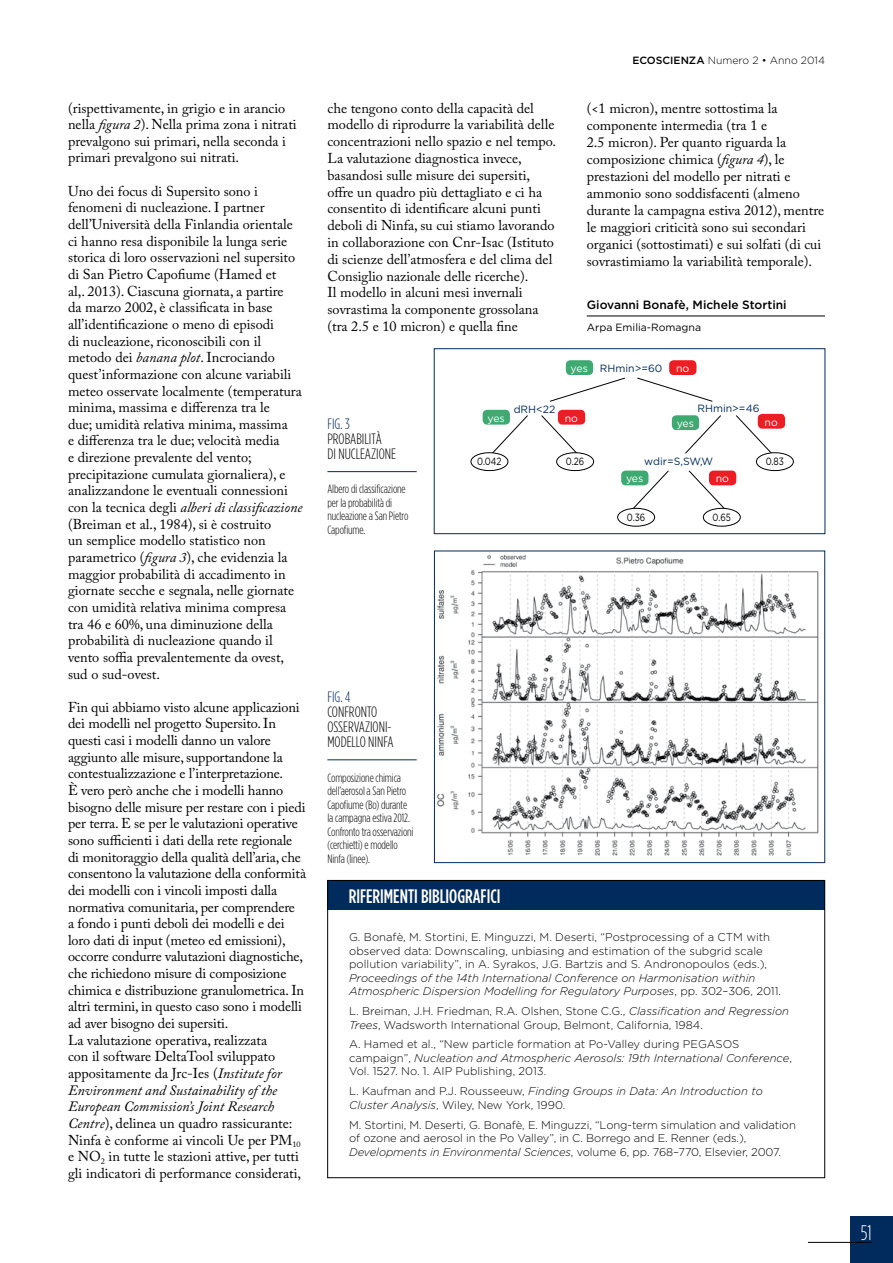
<style>
.page{position:relative;width:893px;height:1263px;background:#fff}
.page>*{position:absolute;margin:0;border:0;box-sizing:border-box;transform-origin:0 0}
.t1{font:300 condensed 21px "Gotham HTF";color:#fff}
.t2{font:500 condensed 19.5px "Gotham HTF";color:#fff}
.t3{font:300 15px/15px "Gotham Condensed";letter-spacing:.065em;color:#000}
.t4{font:300 15px/15px "Gotham Condensed";color:#000}
.t5{font:14.25px/16.6px "Adobe Caslon Pro";color:#000}
.t6{font:300 condensed 12px/13.5px "Gotham HTF";letter-spacing:-.01em;color:#000}
.t7{font:500 12px "Gotham HTF";color:#000}
.t8{font:300 11.25px/13.5px "Gotham HTF";color:#000}
.t9{font:italic 300 11.25px/13.5px "Gotham HTF";color:#000}
.t10{font:10.5px "Gotham HTF";color:#002b5c}
.t11{font:300 10.5px "Gotham HTF";color:#000}
.t12{font:10.5px "Gotham HTF";color:#000;scale:.8 1}
.t13{font:10.5px "Gotham HTF";color:#000}
.t14{font:10.5px "Gotham HTF";color:#fff}
.s1{font-style:italic}
.s2{font-weight:500}
.s3{color:#002b5c}
.s4{color:#fff}
.s5{font-style:normal}
</style>
<div class="page">
<div style="left:850px;top:1216px;width:43px;height:47px;background:#002b5c"></div>
<hr style="left:808px;top:1242px;width:64px;height:1px;background:#000">
<hr style="left:587px;top:316px;width:238px;height:1px;background:#000">
<hr style="left:327px;top:471px;width:90px;height:1px;background:#002b5c">
<div style="left:327px;top:880px;width:498px;height:30px;background:#002b5c"></div>
<div style="left:327px;top:880px;width:498px;height:298px;border:1px solid #000"></div>
<hr style="left:327px;top:759px;width:90px;height:1px;background:#002b5c">
<img style="left:437px;top:554px;width:382px;height:302px">
<div style="left:434px;top:551px;width:391px;height:312px;border:1px solid #002b5c"></div>
<div style="left:483px;top:410px;width:27px;height:15px;background:#3ea971;border-radius:5px"></div>
<div style="left:558px;top:410px;width:27px;height:15px;background:#ed1d24;border-radius:5px"></div>
<svg style="left:541px;top:414px;width:37px;height:40px"></svg>
<svg style="left:491px;top:414px;width:37px;height:40px"></svg>
<div style="left:672px;top:415px;width:27px;height:15px;background:#3ea971;border-radius:5px"></div>
<div style="left:758px;top:414px;width:27px;height:15px;background:#ed1d24;border-radius:5px"></div>
<svg style="left:684px;top:415px;width:37px;height:39px"></svg>
<svg style="left:736px;top:414px;width:36px;height:40px"></svg>
<div style="left:621px;top:471px;width:27px;height:14px;background:#3ea971;border-radius:5px"></div>
<div style="left:709px;top:471px;width:27px;height:14px;background:#ed1d24;border-radius:5px"></div>
<svg style="left:632px;top:470px;width:37px;height:40px"></svg>
<svg style="left:688px;top:470px;width:37px;height:40px"></svg>
<div style="left:566px;top:360px;width:27px;height:15px;background:#3ea971;border-radius:5px"></div>
<div style="left:669px;top:360px;width:27px;height:15px;background:#ed1d24;border-radius:5px"></div>
<svg style="left:550px;top:377px;width:75px;height:25px"></svg>
<svg style="left:637px;top:377px;width:76px;height:25px"></svg>
<div style="left:471px;top:452px;width:37px;height:19px;border:1px solid #000;border-radius:50%"></div>
<div style="left:756px;top:452px;width:38px;height:19px;border:1px solid #000;border-radius:50%"></div>
<div style="left:556px;top:452px;width:38px;height:19px;border:1px solid #000;border-radius:50%"></div>
<div style="left:618px;top:508px;width:37px;height:18px;background:#fff;border-radius:50%"></div>
<div style="left:617px;top:508px;width:38px;height:18px;border:1px solid #000;border-radius:50%"></div>
<div style="left:703px;top:508px;width:37px;height:18px;border:1px solid #000;border-radius:50%"></div>
<div style="left:434px;top:348px;width:391px;height:186px;border:1px solid #002b5c"></div>
<p class="t5" style="left:68px;top:99px;width:230px">(rispettivamente, in grigio e in arancio nella <span class="s1">figura 2</span>). Nella prima zona i nitrati prevalgono sui primari, nella seconda i primari prevalgono sui nitrati.</p>
<p class="t5" style="left:68px;top:182px;width:236px">Uno dei focus di Supersito sono i fenomeni di nucleazione. I partner dell’Università della Finlandia orientale ci hanno resa disponibile la lunga serie storica di loro osservazioni nel supersito di San Pietro Capofiume (Hamed et<br>al,. 2013). Ciascuna giornata, a partire<br>da marzo 2002, è classificata in base all’identificazione o meno di episodi<br>di nucleazione, riconoscibili con il metodo dei <span class="s1">banana plot</span>. Incrociando quest’informazione con alcune variabili meteo osservate localmente (temperatura minima, massima e differenza tra le<br>due; umidità relativa minima, massima<br>e differenza tra le due; velocità media<br>e direzione prevalente del vento; precipitazione cumulata giornaliera), e analizzandone le eventuali connessioni con la tecnica degli <span class="s1">alberi di classificazione </span>(Breiman et al., 1984), si è costruito<br>un semplice modello statistico non parametrico (<span class="s1">figura 3</span>), che evidenzia la maggior probabilità di accadimento in giornate secche e segnala, nelle giornate con umidità relativa minima compresa tra 46 e 60%, una diminuzione della probabilità di nucleazione quando il vento soffia prevalentemente da ovest, sud o sud-ovest.</p>
<p class="t5" style="left:68px;top:698px;width:240px">Fin qui abbiamo visto alcune applicazioni dei modelli nel progetto Supersito. In questi casi i modelli danno un valore aggiunto alle misure, supportandone la contestualizzazione e l’interpretazione.<br>È vero però anche che i modelli hanno bisogno delle misure per restare con i piedi per terra. E se per le valutazioni operative sono sufficienti i dati della rete regionale di monitoraggio della qualità dell’aria, che consentono la valutazione della conformità dei modelli con i vincoli imposti dalla normativa comunitaria, per comprendere<br>a fondo i punti deboli dei modelli e dei loro dati di input (meteo ed emissioni), occorre condurre valutazioni diagnostiche, che richiedono misure di composizione chimica e distribuzione granulometrica. In altri termini, in questo caso sono i modelli ad aver bisogno dei supersiti.<br>La valutazione operativa, realizzata<br>con il software DeltaTool sviluppato appositamente da Jrc-Ies (<span class="s1">Institute for Environment and Sustainability of the European Commission’s Joint Research Centre</span>), delinea un quadro rassicurante:<br>Ninfa è conforme ai vincoli Ue per PM<sub>10 </sub>e NO<sub>2</sub> in tutte le stazioni attive, per tutti gli indicatori di performance considerati,</p>
<p class="t11" style="left:632px;top:55px;width:194px"><span class="s2">ecoscienza</span> Numero 2 • Anno 2014</p>
<p class="t5" style="left:327px;top:99px;width:230px">che tengono conto della capacità del modello di riprodurre la variabilità delle concentrazioni nello spazio e nel tempo.<br>La valutazione diagnostica invece, basandosi sulle misure dei supersiti, offre un quadro più dettagliato e ci ha consentito di identificare alcuni punti deboli di Ninfa, su cui stiamo lavorando in collaborazione con Cnr-Isac (Istituto di scienze dell’atmosfera e del clima del Consiglio nazionale delle ricerche).<br>Il modello in alcuni mesi invernali sovrastima la componente grossolana (tra 2.5 e 10 micron) e quella fine</p>
<p class="t5" style="left:587px;top:99px;width:239px;line-height:17.1px">(&lt;1 micron), mentre sottostima la componente intermedia (tra 1 e<br>2.5 micron). Per quanto riguarda la composizione chimica (<span class="s1">figura 4</span>), le prestazioni del modello per nitrati e ammonio sono soddisfacenti (almeno durante la campagna estiva 2012), mentre le maggiori criticità sono sui secondari organici (sottostimati) e sui solfati (di cui sovrastimiamo la variabilità temporale).</p>
<p class="t7" style="left:587px;top:298px;width:201px">Giovanni Bonafè, M ichele Stortini</p>
<p class="t13" style="left:587px;top:322px;width:116px">Arpa Emilia-Romagna</p>
<p class="t4" style="left:327px;top:416px;width:70px"><span class="s3">FIG. 3<br></span>PROBABILITÀ<br>DI NUCLEAZIONE</p>
<p class="t6" style="left:327px;top:482px;width:82px">Albero di classificazione per la probabilità di nucleazione a San Pietro<br>Capofiume.</p>
<p class="t3" style="left:327px;top:689px;width:68px"><span class="s3">FIG. 4<br></span>CONFRONTO<br>OSSERVAZIONI-<br>MODELLO NINFA</p>
<p class="t6" style="left:327px;top:770px;width:88px">Composizione chimica dell’aerosol a San Pietro<br>Capofiume (Bo) durante la campagna estiva 2012.<br>Confronto tra osservazioni (cerchietti) e modello<br>Ninfa (linee).</p>
<p class="t10" style="left:514px;top:404px;width:43px">dRH&lt;22</p>
<p class="t10" style="left:571px;top:362px;width:93px"><span class="s4">yes</span> RHmin&gt;=60</p>
<p class="t14" style="left:676px;top:362px;width:15px">no</p>
<p class="t10" style="left:697px;top:403px;width:64px">RHmin&gt;=46</p>
<p class="t14" style="left:487px;top:412px;width:19px">yes</p>
<p class="t14" style="left:565px;top:412px;width:15px">no</p>
<p class="t14" style="left:677px;top:418px;width:19px">yes</p>
<p class="t14" style="left:765px;top:416px;width:15px">no</p>
<p class="t10" style="left:644px;top:455px;width:71px">wdir=S,SW,W</p>
<p class="t12" style="left:477px;top:455px;width:32px">0.042</p>
<p class="t12" style="left:566px;top:455px;width:24px">0.26</p>
<p class="t12" style="left:766px;top:455px;width:24px">0.83</p>
<p class="t14" style="left:626px;top:473px;width:19px">yes</p>
<p class="t14" style="left:716px;top:473px;width:15px">no</p>
<p class="t12" style="left:627px;top:511px;width:25px">0.36</p>
<p class="t12" style="left:713px;top:511px;width:25px">0.65</p>
<p class="t2" style="left:349px;top:886px;width:153px">RIFERIMENTI BIBLIOGRAFICI</p>
<p class="t8" style="left:349px;top:930px;width:433px">G. Bonafè, M. Stortini, E. Minguzzi, M. Deserti, “Postprocessing of a CTM with observed data: Downscaling, unbiasing and estimation of the subgrid scale pollution variability”, in A. Syrakos, J.G. Bartzis and S. Andronopoulos (eds.), <span class="s1">Proceedings of the 14th International Conference on Harmonisation within Atmospheric Dispersion Modelling for Regulatory Purposes</span>, pp. 302–306, 2011.</p>
<p class="t8" style="left:349px;top:1004px;width:441px">L. Breiman, J.H. Friedman, R.A. Olshen, Stone C.G., <span class="s1">Classification and Regression<br>Trees</span>, Wadsworth I nternational Group, Belmont, California, 1984.</p>
<p class="t8" style="left:349px;top:1037px;width:444px">A. Hamed et al., “New particle formation at Po-Valley during PEGASOS campaign”, <span class="s1">Nucleation and Atmospheric Aerosols: 19th International Conference</span>,<br>Vol. 1527. No. 1. AI P Publishing, 2013.</p>
<p class="t9" style="left:349px;top:1085px;width:415px"><span class="s5">L . Kaufman and P.J. Rousseeuw,</span> Finding Groups in Data: An Introduction to<br>Cluster Analysis<span class="s5">, Wiley, New York, 1990.</span></p>
<p class="t8" style="left:349px;top:1118px;width:448px">M. Stortini, M. Deserti, G. Bonafè, E. Minguzzi, “Long-term simulation and validation of ozone and aerosol in the Po Valley”, in C. Borrego and E. Renner (eds.),<br><span class="s1">Developments in Environmental Sciences</span>, volume 6, pp. 768–770, E lsevier, 2007.</p>
<p class="t1" style="left:861px;top:1221px;width:12px">51</p>
</div>
